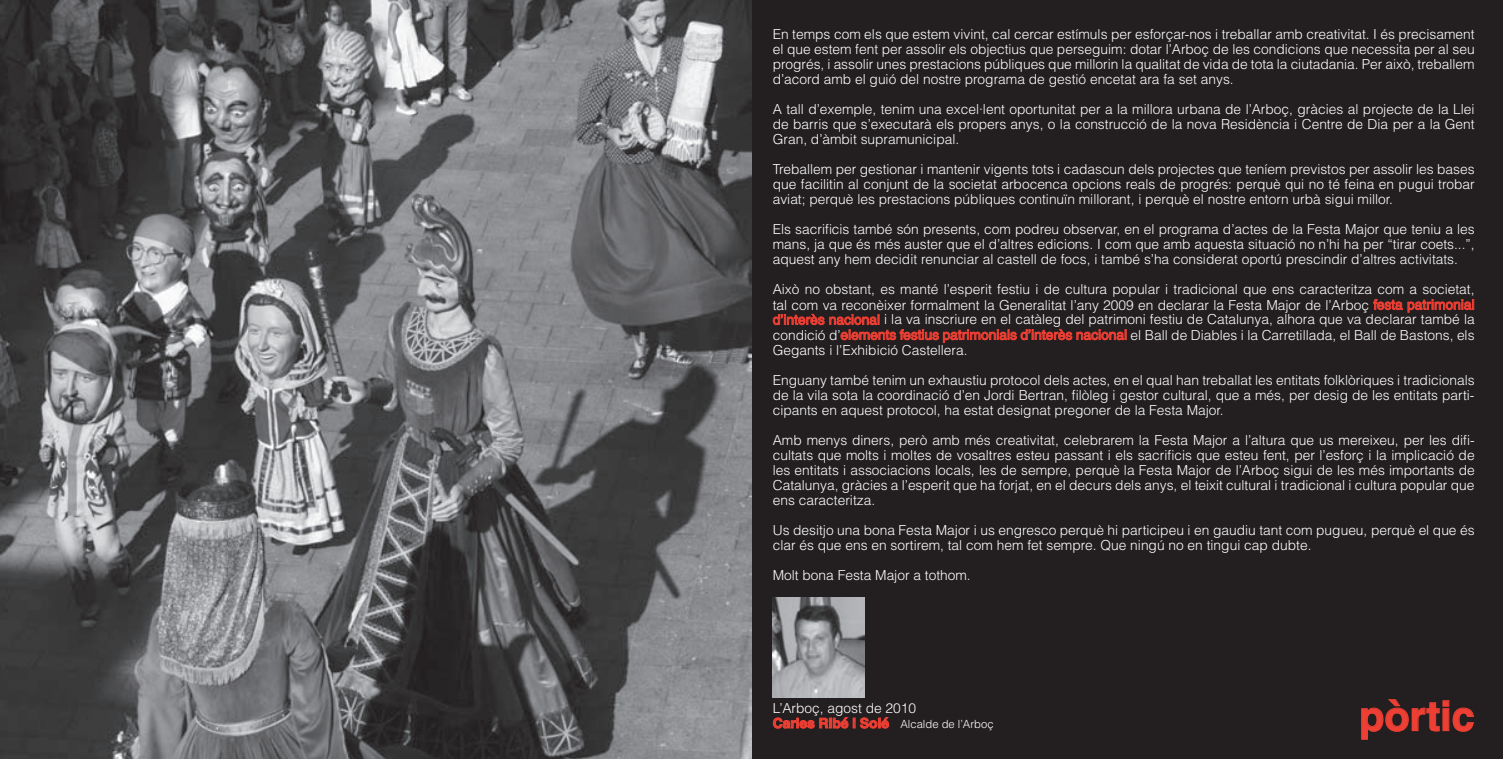
<style>
.page{position:relative;width:1503px;height:759px;background:#fff}
.page>*{position:absolute;margin:0;border:0;box-sizing:border-box;transform-origin:0 0}
.t1{font:700 41.25px "Helvetica";color:#ee3f34}
.t2{font:300 13.75px/15px "Helvetica";color:#fff;text-align:justify}
.t3{font:300 11.25px "Helvetica";color:#fff}
.s1{font-weight:400;color:#ee3f34}
.s2{font-weight:700;font-size:13.75px;color:#ee3f34}
</style>
<div class="page">
<div style="left:751px;top:0;width:751px;height:758px;background:#231f20"></div>
<svg style="left:1373px;top:299px;width:100px;height:14px"></svg>
<svg style="left:772px;top:313px;width:354px;height:30px"></svg>
<svg style="left:772px;top:717px;width:117px;height:11px"></svg>
<img style="left:0;top:0;width:751px;height:758px">
<svg style="left:1361px;top:699px;width:112px;height:40px"></svg>
<img style="left:772px;top:597px;width:92px;height:100px">
<p class="t2" style="left:772px;top:26px;width:703px">En temps com els que estem vivint, cal cercar estímuls per esforçar-nos i treballar amb creativitat. I és precisament el que estem fent per assolir els objectius que perseguim: dotar l’Arboç de les condicions que necessita per al seu progrés, i assolir unes prestacions públiques que millorin la qualitat de vida de tota la ciutadania. Per això, treballem d’acord amb el guió del nostre programa de gestió encetat ara fa set anys.</p>
<p class="t2" style="left:772px;top:101px;width:703px">A tall d’exemple, tenim una excel·lent oportunitat per a la millora urbana de l’Arboç, gràcies al projecte de la Llei de barris que s’executarà els propers anys, o la construcció de la nova Residència i Centre de Dia per a la Gent Gran, d’àmbit supramunicipal.</p>
<p class="t2" style="left:772px;top:161px;width:703px">Treballem per gestionar i mantenir vigents tots i cadascun dels projectes que teníem previstos per assolir les bases que facilitin al conjunt de la societat arbocenca opcions reals de progrés: perquè qui no té feina en pugui trobar aviat; perquè les prestacions públiques continuïn millorant, i perquè el nostre entorn urbà sigui millor.</p>
<p class="t2" style="left:772px;top:221px;width:703px">Els sacrificis també són presents, com podreu observar, en el programa d’actes de la Festa Major que teniu a les mans, ja que és més auster que el d’altres edicions. I com que amb aquesta situació no n’hi ha per “tirar coets...”, aquest any hem decidit renunciar al castell de focs, i també s’ha considerat oportú prescindir d’altres activitats.</p>
<p class="t2" style="left:772px;top:281px;width:703px">Això no obstant, es manté l’esperit festiu i de cultura popular i tradicional que ens caracteritza com a societat, tal com va reconèixer formalment la Generalitat l’any 2009 en declarar la Festa Major de l’Arboç <span class="s1">festa patrimonial d’interès nacional</span> i la va inscriure en el catàleg del patrimoni festiu de Catalunya, alhora que va declarar també la condició d’<span class="s1">elements festius patrimonials d’interès nacional</span> el Ball de Diables i la Carretillada, el Ball de Bastons, els Gegants i l’Exhibició Castellera.</p>
<p class="t2" style="left:772px;top:371px;width:703px">Enguany també tenim un exhaustiu protocol dels actes, en el qual han treballat les entitats folklòriques i tradicionals de la vila sota la coordinació d’en Jordi Bertran, filòleg i gestor cultural, que a més, per desig de les entitats parti&shy;cipants en aquest protocol, ha estat designat pregoner de la Festa Major.</p>
<p class="t2" style="left:772px;top:431px;width:703px">Amb menys diners, però amb més creativitat, celebrarem la Festa Major a l’altura que us mereixeu, per les difi&shy;cultats que molts i moltes de vosaltres esteu passant i els sacrificis que esteu fent, per l’esforç i la implicació de les entitats i associacions locals, les de sempre, perquè la Festa Major de l’Arboç sigui de les més importants de Catalunya, gràcies a l’esperit que ha forjat, en el decurs dels anys, el teixit cultural i tradicional i cultura popular que ens caracteritza.</p>
<p class="t2" style="left:772px;top:521px;width:703px">Us desitjo una bona Festa Major i us engresco perquè hi participeu i en gaudiu tant com pugueu, perquè el que és clar és que ens en sortirem, tal com hem fet sempre. Que ningú no en tingui cap dubte.</p>
<p class="t2" style="left:772px;top:566px;width:199px">Molt bona Festa Major a tothom.</p>
<p class="t2" style="left:772px;top:700px;width:145px">L’Arboç, agost de 2010</p>
<p class="t3" style="left:772px;top:716px;width:222px"><span class="s2">Carles Ribé i Solé</span> Alcalde de l’Arboç</p>
<h1 class="t1" style="left:1359px;top:690px;width:117px">pòrtic</h1>
</div>
